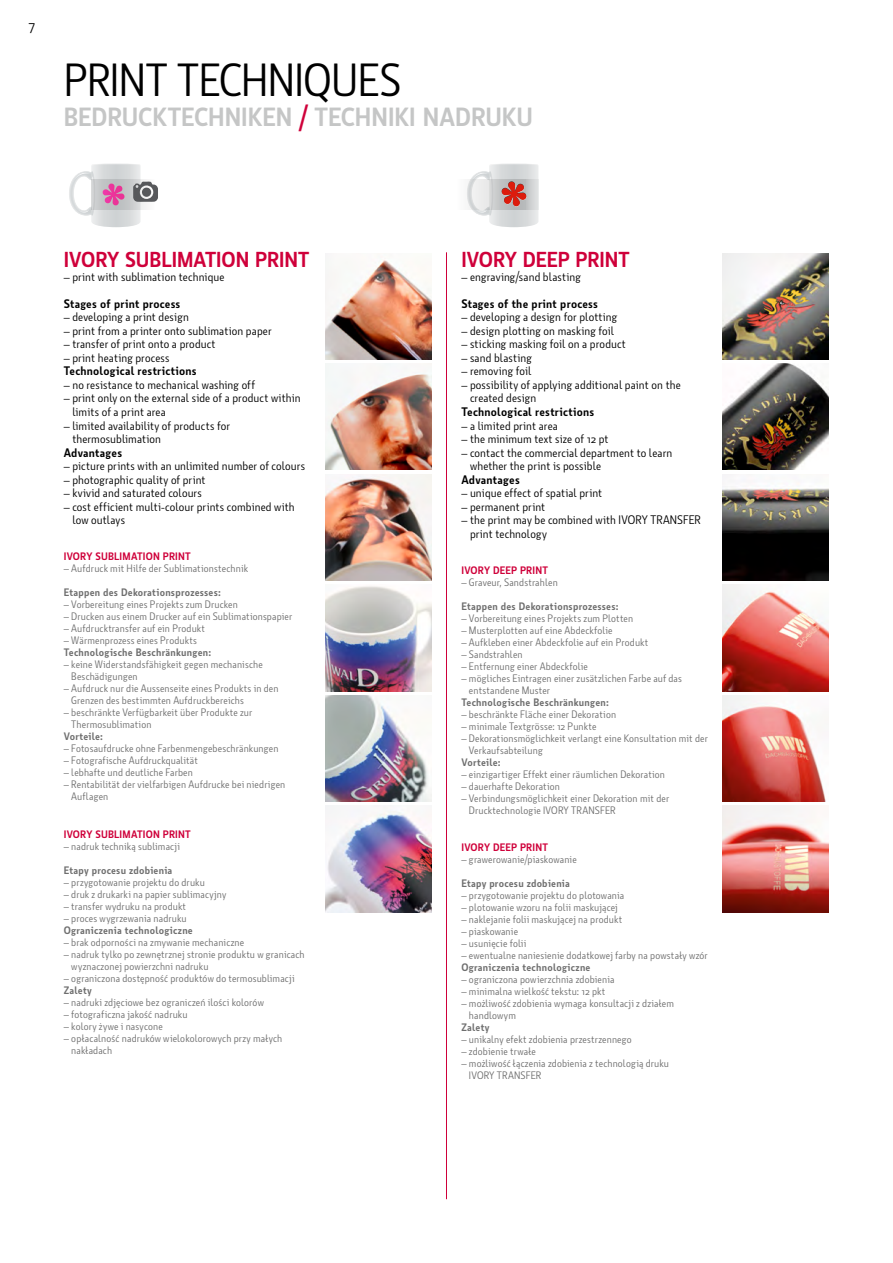
<style>
.page{position:relative;width:893px;height:1263px;background:#fff}
.page>*{position:absolute;margin:0;border:0;box-sizing:border-box;transform-origin:0 0}
.t1{font:45px "Botanika Std";letter-spacing:-.015em;color:#000}
.t2{font:600 25.5px "Botanika Std";color:#c5c6c6}
.t3{font:600 21px "Botanika Std";color:#cf003a}
.t4{font:15px "Botanika Std";color:#000}
.t5{font:12px/13.5px "Botanika Std";letter-spacing:.01em;color:#000}
.t6{font:600 12px "Botanika Std";letter-spacing:.015em;color:#000}
.t7{font:10.5px/12px "Botanika Std";letter-spacing:.015em;color:#6e6e6e}
.t8{font:600 10.5px "Botanika Std";letter-spacing:.025em;color:#6e6e6e}
.t9{font:600 10.5px "Botanika Std";letter-spacing:.02em;color:#cf003a}
.s1{color:#cf003a}
</style>
<div class="page">
<svg style="left:69px;top:164px;width:89px;height:63px"></svg>
<div style="left:456px;top:179px;width:82px;height:30px;background:#fafafa"></div>
<svg style="left:467px;top:164px;width:71px;height:63px"></svg>
<img style="left:722px;top:253px;width:106px;height:106px">
<img style="left:325px;top:253px;width:107px;height:106px">
<img style="left:722px;top:364px;width:106px;height:106px">
<img style="left:325px;top:364px;width:107px;height:106px">
<img style="left:722px;top:474px;width:106px;height:106px">
<img style="left:722px;top:585px;width:106px;height:106px">
<img style="left:722px;top:695px;width:104px;height:107px">
<img style="left:722px;top:806px;width:106px;height:106px">
<img style="left:325px;top:474px;width:107px;height:106px">
<img style="left:325px;top:586px;width:107px;height:105px">
<img style="left:325px;top:695px;width:107px;height:107px">
<img style="left:325px;top:806px;width:107px;height:106px">
<hr style="left:446px;top:252px;width:1px;height:947px;background:#cf003a">
<h3 class="t4" style="left:29px;top:15px;width:8px">7</h3>
<h1 class="t1" style="left:64px;top:51px;width:339px">PRINT TECHNIQUES</h1>
<h2 class="t2" style="left:64px;top:100px;width:471px">BEDRUCKTECHNIKEN <span class="s1">/</span> TECHNIKI NADRUKU</h2>
<h3 class="t3" style="left:64px;top:246px;width:247px">IVORY SUBLIMATION PRINT</h3>
<p class="t5" style="left:64px;top:270px;width:162px">– print with sublimation technique</p>
<p class="t6" style="left:64px;top:296px;width:118px">Stages of print process</p>
<p class="t5" style="left:64px;top:310px;width:127px">– developing a print design</p>
<p class="t5" style="left:64px;top:324px;width:209px">– print from a printer onto sublimation paper</p>
<p class="t5" style="left:64px;top:337px;width:153px">– transfer of print onto a product</p>
<p class="t5" style="left:64px;top:351px;width:107px">– print heating process</p>
<p class="t6" style="left:64px;top:363px;width:134px">Technological restrictions</p>
<p class="t5" style="left:64px;top:378px;width:193px">– no resistance to mechanical washing off</p>
<p class="t5" style="left:72px;top:391px;width:230px;text-indent:-9px">– print only on the external side of a product within limits of a print area</p>
<p class="t5" style="left:72px;top:418px;width:159px;text-indent:-9px">– limited availability of products for thermosublimation</p>
<p class="t6" style="left:64px;top:444px;width:60px">Advantages</p>
<p class="t5" style="left:64px;top:459px;width:243px">– picture prints with an unlimited number of colours</p>
<p class="t5" style="left:64px;top:472px;width:143px">– photographic quality of print</p>
<p class="t5" style="left:64px;top:486px;width:140px">– kvivid and saturated colours</p>
<p class="t5" style="left:72px;top:499px;width:224px;text-indent:-9px">– cost efficient multi-colour prints combined with low outlays</p>
<p class="t9" style="left:64px;top:549px;width:129px">IVORY SUBLIMATION PRINT</p>
<p class="t7" style="left:64px;top:562px;width:186px">– Aufdruck mit Hilfe der Sublimationstechnik</p>
<p class="t8" style="left:64px;top:585px;width:159px">Etappen des Dekorationsprozesses:</p>
<p class="t7" style="left:64px;top:598px;width:176px">– Vorbereitung eines Projekts zum Drucken</p>
<p class="t7" style="left:64px;top:610px;width:230px">– Drucken aus einem Drucker auf ein Sublimationspapier</p>
<p class="t7" style="left:64px;top:622px;width:143px">– Aufdrucktransfer auf ein Produkt</p>
<p class="t7" style="left:64px;top:634px;width:135px">– Wärmenprozess eines Produkts</p>
<p class="t8" style="left:64px;top:645px;width:149px">Technologische Beschränkungen:</p>
<p class="t7" style="left:71px;top:658px;width:193px;text-indent:-8px">– keine Widerstandsfähigkeit gegen mechanische<br>Beschädigungen</p>
<p class="t7" style="left:71px;top:682px;width:209px;text-indent:-8px">– Aufdruck nur die Aussenseite eines Produkts in den<br>Grenzen des bestimmten Aufdruckbereichs</p>
<p class="t7" style="left:71px;top:706px;width:183px;text-indent:-8px">– beschränkte Verfügbarkeit über Produkte zur<br>Thermosublimation</p>
<p class="t8" style="left:64px;top:729px;width:41px">Vorteile:</p>
<p class="t7" style="left:64px;top:742px;width:216px">– Fotosaufdrucke ohne Farbenmengebeschränkungen</p>
<p class="t7" style="left:64px;top:754px;width:136px">– Fotografische Aufdruckqualität</p>
<p class="t7" style="left:64px;top:766px;width:131px">– lebhafte und deutliche Farben</p>
<p class="t7" style="left:71px;top:778px;width:216px;text-indent:-8px">– Rentabilität der vielfarbigen Aufdrucke bei niedrigen<br>Auflagen</p>
<p class="t9" style="left:64px;top:827px;width:129px">IVORY SUBLIMATION PRINT</p>
<p class="t7" style="left:64px;top:840px;width:118px">– nadruk techniką sublimacji</p>
<p class="t8" style="left:64px;top:863px;width:110px">Etapy procesu zdobienia</p>
<p class="t7" style="left:64px;top:876px;width:143px">– przygotowanie projektu do druku</p>
<p class="t7" style="left:64px;top:888px;width:164px">– druk z drukarki na papier sublimacyjny</p>
<p class="t7" style="left:64px;top:900px;width:124px">– transfer wydruku na produkt</p>
<p class="t7" style="left:64px;top:912px;width:124px">– proces wygrzewania nadruku</p>
<p class="t8" style="left:64px;top:923px;width:131px">Ograniczenia technologiczne</p>
<p class="t7" style="left:64px;top:936px;width:182px">– brak odporności na zmywanie mechaniczne</p>
<p class="t7" style="left:71px;top:948px;width:235px;text-indent:-8px">– nadruk tylko po zewnętrznej stronie produktu w granicach wyznaczonej powierzchni nadruku</p>
<p class="t7" style="left:64px;top:972px;width:232px">– ograniczona dostępność produktów do termosublimacji</p>
<p class="t8" style="left:64px;top:983px;width:30px">Zalety</p>
<p class="t7" style="left:64px;top:996px;width:202px">– nadruki zdjęciowe bez ograniczeń ilości kolorów</p>
<p class="t7" style="left:64px;top:1008px;width:125px">– fotograficzna jakość nadruku</p>
<p class="t7" style="left:64px;top:1020px;width:100px">– kolory żywe i nasycone</p>
<p class="t7" style="left:71px;top:1032px;width:213px;text-indent:-8px">– opłacalność nadruków wielokolorowych przy małych nakładach</p>
<h3 class="t3" style="left:461px;top:246px;width:170px">IVORY DEEP PRINT</h3>
<p class="t5" style="left:461px;top:270px;width:121px">– engraving/sand blasting</p>
<p class="t6" style="left:461px;top:296px;width:138px">Stages of the print process</p>
<p class="t5" style="left:461px;top:310px;width:158px">– developing a design for plotting</p>
<p class="t5" style="left:461px;top:324px;width:154px">– design plotting on masking foil</p>
<p class="t5" style="left:461px;top:337px;width:166px">– sticking masking foil on a product</p>
<p class="t5" style="left:461px;top:351px;width:72px">– sand blasting</p>
<p class="t5" style="left:461px;top:364px;width:72px">– removing foil</p>
<p class="t5" style="left:470px;top:378px;width:212px;text-indent:-9px">– possibility of applying additional paint on the created design</p>
<p class="t6" style="left:461px;top:404px;width:134px">Technological restrictions</p>
<p class="t5" style="left:461px;top:418px;width:98px">– a limited print area</p>
<p class="t5" style="left:461px;top:432px;width:149px">– the minimum text size of 12 pt</p>
<p class="t5" style="left:470px;top:445px;width:204px;text-indent:-9px">– contact the commercial department to learn whether the print is possible</p>
<p class="t6" style="left:461px;top:471px;width:60px">Advantages</p>
<p class="t5" style="left:461px;top:486px;width:142px">– unique effect of spatial print</p>
<p class="t5" style="left:461px;top:499px;width:85px">– permanent print</p>
<p class="t5" style="left:470px;top:513px;width:232px;text-indent:-9px">– the print may be combined with IVORY TRANSFER print technology</p>
<p class="t9" style="left:461px;top:563px;width:88px">IVORY DEEP PRINT</p>
<p class="t7" style="left:461px;top:576px;width:98px">– Graveur, Sandstrahlen</p>
<p class="t8" style="left:461px;top:599px;width:159px">Etappen des Dekorationsprozesses:</p>
<p class="t7" style="left:461px;top:612px;width:173px">– Vorbereitung eines Projekts zum Plotten</p>
<p class="t7" style="left:461px;top:624px;width:153px">– Musterplotten auf eine Abdeckfolie</p>
<p class="t7" style="left:461px;top:636px;width:188px">– Aufkleben einer Abdeckfolie auf ein Produkt</p>
<p class="t7" style="left:461px;top:648px;width:63px">– Sandstrahlen</p>
<p class="t7" style="left:461px;top:660px;width:128px">– Entfernung einer Abdeckfolie</p>
<p class="t7" style="left:469px;top:672px;width:215px;text-indent:-8px">– mögliches Eintragen einer zusätzlichen Farbe auf das entstandene Muster</p>
<p class="t8" style="left:461px;top:695px;width:149px">Technologische Beschränkungen:</p>
<p class="t7" style="left:461px;top:708px;width:156px">– beschränkte Fläche einer Dekoration</p>
<p class="t7" style="left:461px;top:720px;width:136px">– minimale Textgrösse: 12 Punkte</p>
<p class="t7" style="left:469px;top:732px;width:241px;text-indent:-8px">– Dekorationsmöglichkeit verlangt eine Konsultation mit der<br>Verkaufsabteilung</p>
<p class="t8" style="left:461px;top:755px;width:41px">Vorteile:</p>
<p class="t7" style="left:461px;top:768px;width:205px">– einzigartiger Effekt einer räumlichen Dekoration</p>
<p class="t7" style="left:461px;top:780px;width:100px">– dauerhafte Dekoration</p>
<p class="t7" style="left:469px;top:792px;width:202px;text-indent:-8px">– Verbindungsmöglichkeit einer Dekoration mit der<br>Drucktechnologie IVORY TRANSFER</p>
<p class="t9" style="left:461px;top:840px;width:88px">IVORY DEEP PRINT</p>
<p class="t7" style="left:461px;top:853px;width:117px">– grawerowanie/piaskowanie</p>
<p class="t8" style="left:461px;top:876px;width:110px">Etapy procesu zdobienia</p>
<p class="t7" style="left:461px;top:889px;width:164px">– przygotowanie projektu do plotowania</p>
<p class="t7" style="left:461px;top:901px;width:158px">– plotowanie wzoru na folii maskującej</p>
<p class="t7" style="left:461px;top:913px;width:162px">– naklejanie folii maskującej na produkt</p>
<p class="t7" style="left:461px;top:925px;width:58px">– piaskowanie</p>
<p class="t7" style="left:461px;top:937px;width:66px">– usunięcie folii</p>
<p class="t7" style="left:461px;top:949px;width:248px">– ewentualne naniesienie dodatkowej farby na powstały wzór</p>
<p class="t8" style="left:461px;top:960px;width:131px">Ograniczenia technologiczne</p>
<p class="t7" style="left:461px;top:973px;width:155px">– ograniczona powierzchnia zdobienia</p>
<p class="t7" style="left:461px;top:985px;width:145px">– minimalna wielkość tekstu: 12 pkt</p>
<p class="t7" style="left:469px;top:997px;width:207px;text-indent:-8px">– możliwość zdobienia wymaga konsultacji z działem handlowym</p>
<p class="t8" style="left:461px;top:1020px;width:30px">Zalety</p>
<p class="t7" style="left:461px;top:1033px;width:172px">– unikalny efekt zdobienia przestrzennego</p>
<p class="t7" style="left:461px;top:1045px;width:76px">– zdobienie trwałe</p>
<p class="t7" style="left:469px;top:1057px;width:202px;text-indent:-8px">– możliwość łączenia zdobienia z technologią druku<br>IVORY TRANSFER</p>
</div>
